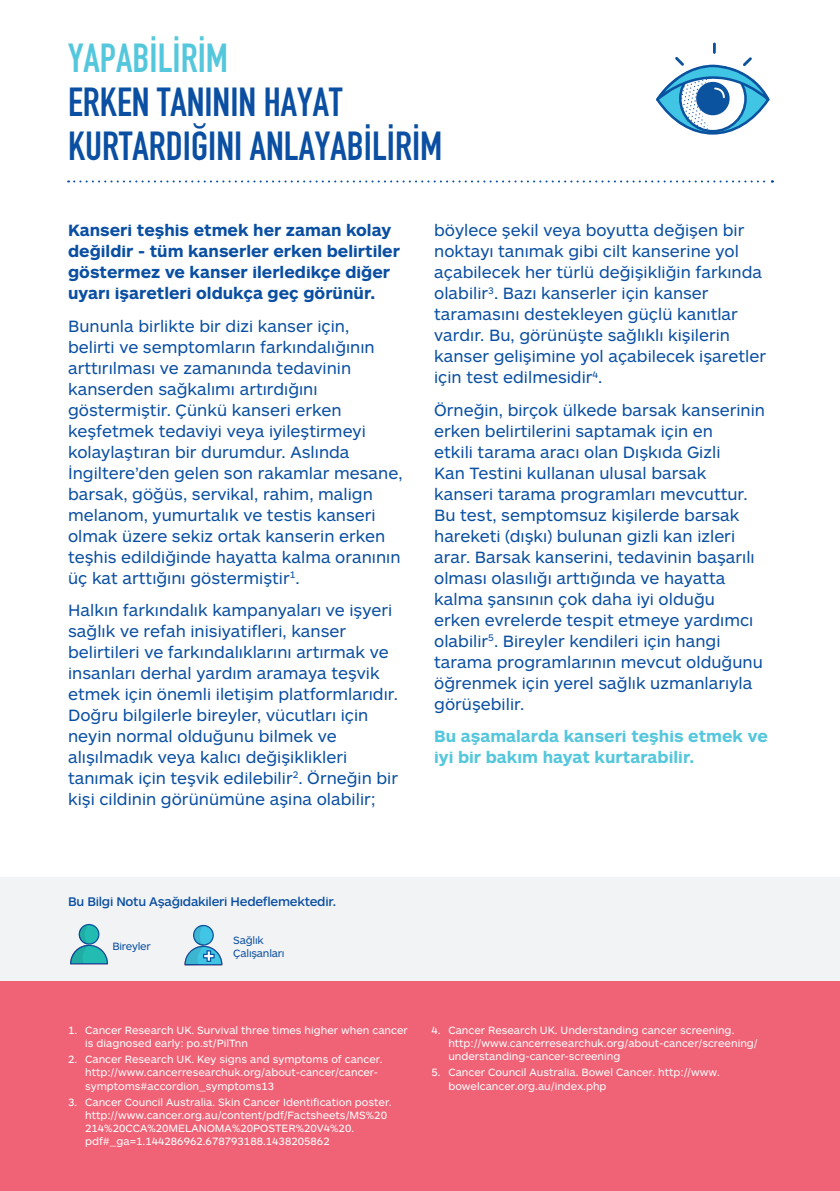
<style>
.page{position:relative;width:840px;height:1191px;background:#fff}
.page>*{position:absolute;margin:0;border:0;box-sizing:border-box;transform-origin:0 0}
.t1{font:40px/44px "Dinbek";color:#0a4fa2}
.t2{font:40px "Dinbek";color:#55c7dd}
.t3{font:17px/21px "ARS Maquette Pro";color:#0a4fa2}
.t4{font:700 17px/21px "ARS Maquette Pro";color:#0a4fa2}
.t5{font:700 17px/21px "ARS Maquette Pro";color:#55c7dd}
.t6{font:500 13px "ARS Maquette Pro";letter-spacing:-.02em;color:#0a4fa2}
.t7{font:11px/13.2px "ARS Maquette Pro";color:#fff}
.t8{font:11px/13.2px "ARS Maquette Pro";letter-spacing:-.02em;color:#0a4fa2}
</style>
<div class="page">
<svg style="left:68px;top:180px;width:704px;height:2px"></svg>
<div style="left:0;top:877px;width:839px;height:109px;background:#f2f3f4"></div>
<div style="left:0;top:981px;width:839px;height:210px;background:#f06377"></div>
<svg style="left:656px;top:43px;width:113px;height:92px"></svg>
<svg style="left:70px;top:924px;width:38px;height:40px"></svg>
<svg style="left:184px;top:925px;width:38px;height:40px"></svg>
<h1 class="t2" style="left:68px;top:35px;width:63px">YAPABİLİRİM</h1>
<h1 class="t1" style="left:68px;top:81px;width:375px">ERKEN TANININ HAYAT<br>KURTARDIĞINI ANLAYABILIRIM</h1>
<p class="t4" style="left:68px;top:219px;width:333px">Kanseri teşhis etmek her zaman kolay değildir - tüm kanserler erken belirtiler göstermez ve kanser ilerledikçe diğer uyarı işaretleri oldukça geç görünür.</p>
<p class="t3" style="left:68px;top:314px;width:336px">Bununla birlikte bir dizi kanser için,<br>belirti ve semptomların farkındalığının arttırılması ve zamanında tedavinin kanserden sağkalımı artırdığını göstermiştir. Çünkü kanseri erken keşfetmek tedaviyi veya iyileştirmeyi kolaylaştıran bir durumdur. Aslında İngiltere’den gelen son rakamlar mesane, barsak, göğüs, servikal, rahim, malign melanom, yumurtalık ve testis kanseri olmak üzere sekiz ortak kanserin erken teşhis edildiğinde hayatta kalma oranının üç kat arttığını göstermiştir<sup>1</sup>.</p>
<p class="t3" style="left:68px;top:599px;width:331px">Halkın farkındalık kampanyaları ve işyeri sağlık ve refah inisiyatifleri, kanser belirtileri ve farkındalıklarını artırmak ve insanları derhal yardım aramaya teşvik etmek için önemli iletişim platformlarıdır.<br>Doğru bilgilerle bireyler, vücutları için neyin normal olduğunu bilmek ve alışılmadık veya kalıcı değişiklikleri tanımak için teşvik edilebilir<sup>2</sup>. Örneğin bir kişi cildinin görünümüne aşina olabilir;</p>
<p class="t3" style="left:434px;top:219px;width:333px">böylece şekil veya boyutta değişen bir noktayı tanımak gibi cilt kanserine yol açabilecek her türlü değişikliğin farkında olabilir<sup>3</sup>. Bazı kanserler için kanser taramasını destekleyen güçlü kanıtlar vardır. Bu, görünüşte sağlıklı kişilerin kanser gelişimine yol açabilecek işaretler için test edilmesidir<sup>4</sup>.</p>
<p class="t3" style="left:434px;top:398px;width:332px">Örneğin, birçok ülkede barsak kanserinin erken belirtilerini saptamak için en<br>etkili tarama aracı olan Dışkıda Gizli<br>Kan Testini kullanan ulusal barsak kanseri tarama programları mevcuttur.<br>Bu test, semptomsuz kişilerde barsak hareketi (dışkı) bulunan gizli kan izleri arar. Barsak kanserini, tedavinin başarılı olması olasılığı arttığında ve hayatta kalma şansının çok daha iyi olduğu erken evrelerde tespit etmeye yardımcı olabilir<sup>5</sup>. Bireyler kendileri için hangi tarama programlarının mevcut olduğunu öğrenmek için yerel sağlık uzmanlarıyla görüşebilir.</p>
<p class="t5" style="left:434px;top:724px;width:335px">Bu aşamalarda kanseri teşhis etmek ve iyi bir bakım hayat kurtarabilir.</p>
<p class="t6" style="left:68px;top:893px;width:269px">Bu Bilgi Notu Aşağıdakileri Hedeflemektedir.</p>
<p class="t8" style="left:112px;top:939px;width:40px">Bireyler</p>
<p class="t8" style="left:233px;top:932px;width:53px">Sağlık<br>Çalışanları</p>
<p class="t7" style="left:85px;top:1023px;width:324px;text-indent:-17px">1. Cancer Research UK. Survival three times higher when cancer is diagnosed early: po.st/PilTnn</p>
<p class="t7" style="left:85px;top:1052px;width:298px;text-indent:-17px">2. Cancer Research UK. Key signs and symptoms of cancer. http://www.cancerresearchuk.org/about-cancer/cancer&shy;symptoms#accordion_symptoms13</p>
<p class="t7" style="left:85px;top:1094px;width:308px;text-indent:-17px">3. Cancer Council Australia. Skin Cancer Identification poster. http://www.cancer.org.au/content/pdf/Factsheets/MS%20<br>214%20CCA%20MELANOMA%20POSTER%20V4%20. pdf#_ga=1.144286962.678793188.1438205862</p>
<p class="t7" style="left:448px;top:1023px;width:311px;text-indent:-17px">4. Cancer Research UK. Understanding cancer screening. http://www.cancerresearchuk.org/about-cancer/screening/ understanding-cancer-screening</p>
<p class="t7" style="left:448px;top:1065px;width:273px;text-indent:-17px">5. Cancer Council Australia. Bowel Cancer. http://www. bowelcancer.org.au/index.php</p>
</div>
